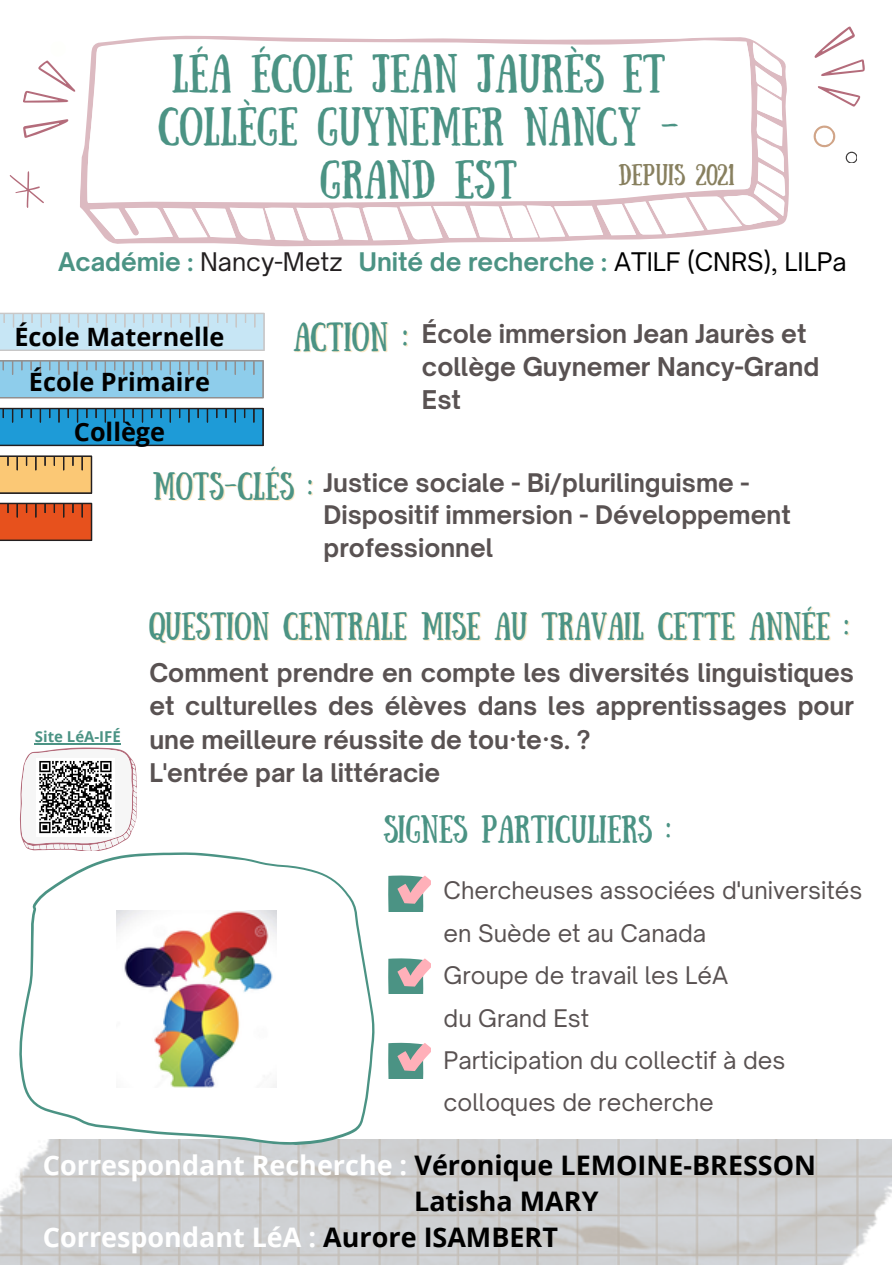
<style>
.page{position:relative;width:892px;height:1267px;background:#fff}
.page>*{position:absolute;margin:0;border:0;box-sizing:border-box;transform-origin:0 0}
.t1{font:38.4px/52.5px "Sunday";color:#4b9384;text-align:center}
.t2{font:28.8px "Sunday";color:#4b9384}
.t3{font:27.6px "Sunday";color:#4b9384}
.t4{font:700 27px "Open Sans";color:#000}
.t5{font:700 27px "Open Sans";color:#fff}
.t6{font:700 25.2px "Open Sans";color:#000}
.t7{font:700 24.6px/32.7px "Open Sauce One";color:#595252}
.t8{font:700 24.6px "Open Sauce One";color:#4b9384}
.t9{font:24.6px "Open Sauce One";color:#231f20}
.t10{font:23.1px/42.3px "Open Sauce One";color:#595252}
.t11{font:21.3px "Sunday";color:#88805f}
.t12{font:700 15px "Open Sans";color:#4b9384}
.s1{font-weight:700;color:#4b9384}
.s2{font-weight:400;color:#000}
.s3{color:#fff}
.s4{color:#000}
</style>
<div class="page">
<svg style="left:814px;top:26px;width:51px;height:81px"></svg>
<svg style="left:9px;top:171px;width:35px;height:37px"></svg>
<svg style="left:23px;top:60px;width:53px;height:78px"></svg>
<svg style="left:845px;top:152px;width:11px;height:11px"></svg>
<svg style="left:813px;top:125px;width:23px;height:23px"></svg>
<svg style="left:86px;top:35px;width:703px;height:212px"></svg>
<img style="left:0;top:1140px;width:891px;height:124px">
<svg style="left:18px;top:852px;width:357px;height:293px"></svg>
<svg style="left:388px;top:875px;width:43px;height:36px;background:#9baca6"></svg>
<img style="left:117px;top:910px;width:159px;height:177px">
<svg style="left:0;top:360px;width:264px;height:38px;background:#8ec5df"></svg>
<svg style="left:0;top:313px;width:265px;height:38px;background:#c7e2ef"></svg>
<svg style="left:0;top:408px;width:264px;height:38px;background:#1e8bc0"></svg>
<svg style="left:0;top:503px;width:92px;height:38px;background:#ce4a1d"></svg>
<svg style="left:0;top:456px;width:92px;height:38px;background:#dfb26a"></svg>
<svg style="left:388px;top:958px;width:43px;height:36px;background:#9baba6"></svg>
<svg style="left:388px;top:1042px;width:43px;height:36px;background:#9caca7"></svg>
<svg style="left:20px;top:747px;width:117px;height:104px"></svg>
<hr style="left:35px;top:743px;width:86px;height:1px;background:#4b9384">
<p class="t1" style="left:158px;top:44px;width:522px">LÉA ÉCOLE JEAN JAURÈS ET<br>COLLÈGE GUYNEMER NANCY -<br>GRAND EST</p>
<p class="t11" style="left:618px;top:160px;width:118px">DEPUIS 2021</p>
<p class="t9" style="left:58px;top:246px;width:286px"><span class="s1">Académie :</span> Nancy-Metz</p>
<p class="t8" style="left:359px;top:246px;width:489px">Unité de recherche : <span class="s2">ATILF (CNRS), LILPa</span></p>
<p class="t6" style="left:14px;top:319px;width:211px">École Maternelle</p>
<p class="t6" style="left:29px;top:364px;width:182px">École Primaire</p>
<p class="t6" style="left:74px;top:414px;width:93px">Collège</p>
<p class="t2" style="left:293px;top:317px;width:115px">ACTION :</p>
<p class="t7" style="left:422px;top:317px;width:399px">École immersion Jean Jaurès et collège Guynemer Nancy-Grand<br>Est</p>
<p class="t3" style="left:153px;top:467px;width:161px">MOTS-CLÉS :</p>
<p class="t7" style="left:323px;top:466px;width:468px">Justice sociale - Bi/plurilinguisme -<br>Dispositif immersion - Développement professionnel</p>
<p class="t12" style="left:35px;top:726px;width:87px">Site LéA-IFÉ</p>
<p class="t3" style="left:149px;top:606px;width:700px">QUESTION CENTRALE MISE AU TRAVAIL CETTE ANNÉE :</p>
<p class="t7" style="left:149px;top:656px;width:706px;line-height:33.6px;text-align:justify">Comment prendre en compte les diversités linguistiques et culturelles des élèves dans les apprentissages pour une meilleure réussite de tou·te·s. ?</p>
<p class="t7" style="left:149px;top:756px;width:292px">L'entrée par la littéracie</p>
<p class="t3" style="left:383px;top:809px;width:288px">SIGNES PARTICULIERS :</p>
<p class="t10" style="left:443px;top:869px;width:420px">Chercheuses associées d'universités en Suède et au Canada</p>
<p class="t10" style="left:443px;top:954px;width:286px">Groupe de travail les LéA</p>
<p class="t10" style="left:443px;top:996px;width:147px">du Grand Est</p>
<p class="t10" style="left:443px;top:1039px;width:343px">Participation du collectif à des colloques de recherche</p>
<p class="t4" style="left:43px;top:1146px;width:774px"><span class="s3">Correspondant Recherche :</span> Véronique LEMOINE-BRESSON</p>
<p class="t4" style="left:414px;top:1182px;width:186px">Latisha MARY</p>
<p class="t5" style="left:43px;top:1218px;width:516px">Correspondant LéA : <span class="s4">Aurore ISAMBERT</span></p>
</div>
